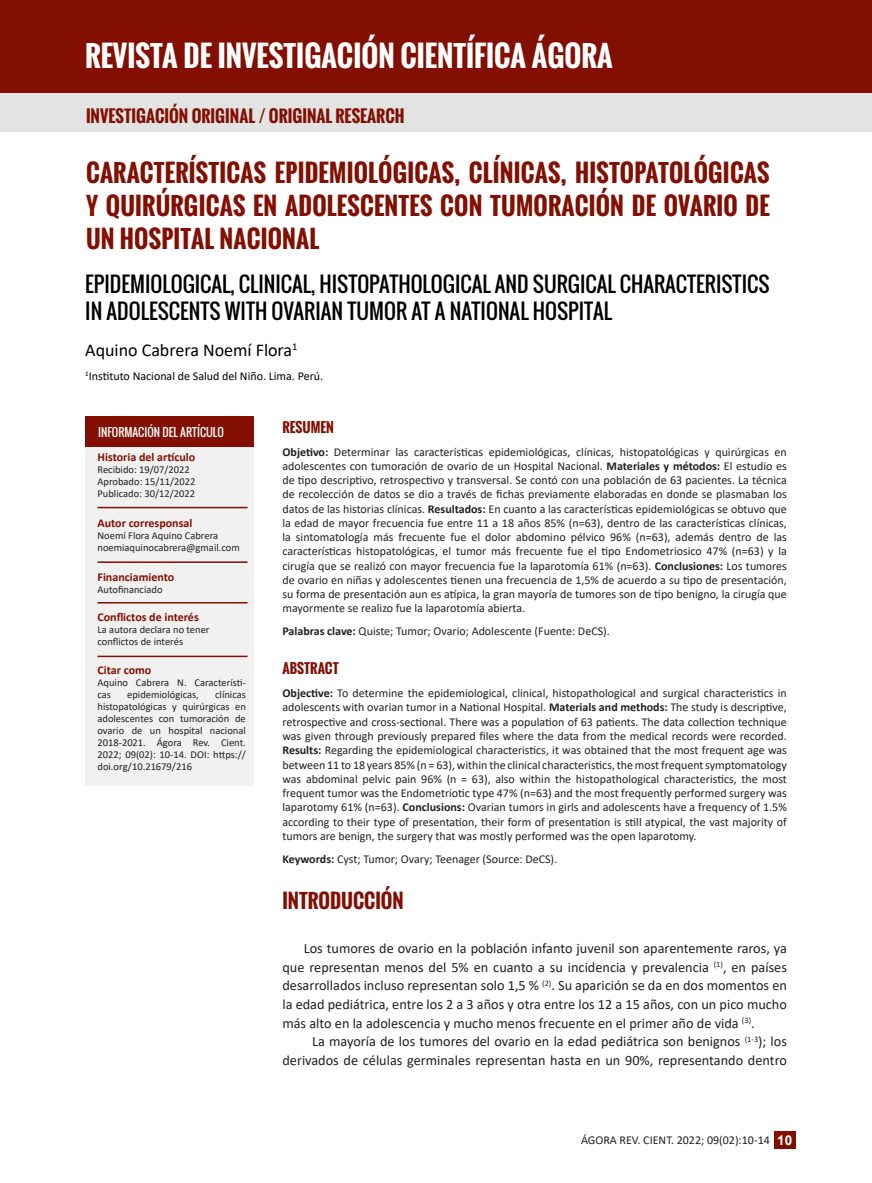
<style>
.page{position:relative;width:872px;height:1183px;background:#fff}
.page>*{position:absolute;margin:0;border:0;box-sizing:border-box;transform-origin:0 0}
.t1{font:700 28.5px "Oswald";color:#fff}
.t2{font:700 24px/33px "Oswald";letter-spacing:.01em;color:#820f01;text-align:justify}
.t3{font:20.7px/27px "Oswald";color:#000}
.Título_Principal{font:700 19.5px "Oswald";color:#820f01}
.t4{font:18px "Calibri";color:#000}
.t5{font:700 16.5px "Oswald";color:#820f01}
.Texto_Principal{font:14.25px/18.6px "Calibri";color:#231f20;text-align:justify}
.Título_Resumen{font:700 13.5px "Oswald";color:#820f01}
.Texto_Resumen{font:12px/14.2px "Calibri";color:#231f20;text-align:justify}
.Texto_Palabras_Clave{font:12px "Calibri";color:#231f20}
.t6{font:700 12px "Calibri";color:#820f01}
.t7{font:12px "Calibri";color:#000}
.t8{font:11.25px "Oswald";color:#fff}
.t9{font:10.5px/12px "Calibri";color:#231f20}
.s1{font-weight:700}
.s2{font-family:"Arial";font-weight:700;font-size:13.5px;color:#fff}
</style>
<div class="page">
<div style="left:86px;top:416px;width:168px;height:30px;background:#820f01"></div>
<div style="left:86px;top:446px;width:168px;height:339px;background:#f1f1f1"></div>
<hr style="left:97px;top:506px;width:150px;height:2px;background:#820f01">
<hr style="left:97px;top:561px;width:150px;height:1px;background:#820f01">
<hr style="left:97px;top:655px;width:150px;height:2px;background:#820f01">
<hr style="left:97px;top:602px;width:150px;height:1px;background:#820f01">
<div style="left:0;top:0;width:872px;height:94px;background:#820f01"></div>
<div style="left:0;top:94px;width:872px;height:38px;background:#e3e3e3"></div>
<div style="left:774px;top:1131px;width:21px;height:17px;background:#820f01"></div>
<p class="t1" style="left:85px;top:34px;width:529px">REVISTA DE INVESTIGACIÓN CIENTÍFICA ÁGORA</p>
<p class="t5" style="left:86px;top:104px;width:320px">INVESTIGACIÓN ORIGINAL / ORIGINAL RESEARCH</p>
<p class="t2" style="left:86px;top:156px;width:685px">CARACTERÍSTICAS EPIDEMIOLÓGICAS, CLÍNICAS, HISTOPATOLÓGICAS Y QUIRÚRGICAS EN ADOLESCENTES CON TUMORACIÓN DE OVARIO DE UN HOSPITAL NACIONAL</p>
<p class="t3" style="left:85px;top:270px;width:685px">EPIDEMIOLOGICAL, CLINICAL, HISTOPATHOLOGICAL AND SURGICAL CHARACTERISTICS<br>IN ADOLESCENTS WITH OVARIAN TUMOR AT A NATIONAL HOSPITAL</p>
<p class="t4" style="left:85px;top:337px;width:214px">Aquino Cabrera Noemí Flora<sup>1</sup></p>
<p class="t7" style="left:85px;top:367px;width:239px"><sup>1</sup>Instituto Nacional de Salud del Niño. Lima. Perú.</p>
<p class="t8" style="left:98px;top:424px;width:127px">INFORMACIÓN DEL ARTÍCULO</p>
<p class="t6" style="left:97px;top:448px;width:99px">Historia del artículo</p>
<p class="t9" style="left:97px;top:463px;width:94px">Recibido: 19/07/2022</p>
<p class="t9" style="left:97px;top:475px;width:100px">Aprobado: 15/11/2022</p>
<p class="t9" style="left:97px;top:487px;width:99px">Publicado: 30/12/2022</p>
<p class="t9" style="left:97px;top:529px;width:122px">Noemí Flora Aquino Cabrera</p>
<p class="t9" style="left:97px;top:541px;width:144px">noemiaquinocabrera@gmail.com</p>
<p class="t6" style="left:97px;top:514px;width:96px">Autor corresponsal</p>
<p class="t6" style="left:97px;top:568px;width:78px">Financiamiento</p>
<p class="t9" style="left:97px;top:583px;width:67px">Autofinanciado</p>
<p class="t6" style="left:97px;top:608px;width:103px">Conflictos de interés</p>
<p class="t9" style="left:97px;top:623px;width:114px">La autora declara no tener conflictos de interés</p>
<p class="t9" style="left:97px;top:675px;width:150px">Aquino Cabrera N. Característi&shy;cas</p>
<p class="t6" style="left:97px;top:661px;width:55px">Citar como</p>
<p class="t9" style="left:97px;top:687px;width:150px;text-align:justify;text-indent:118px">clínicas histopatológicas y quirúrgicas en adolescentes con tumoración de ovario de un hospital nacional 2018-2021. Ágora Rev. Cient.<br>2022; 09(02): 10-14. DOI: https:// doi.org/10.21679/216</p>
<p class="t9" style="left:127px;top:687px;width:73px">epidemiológicas,</p>
<p class="Título_Resumen" style="left:282px;top:417px;width:53px">RESUMEN</p>
<p class="Texto_Resumen" style="left:282px;top:444px;width:506px"><span class="s1">Objetivo:</span> Determinar las características epidemiológicas, clínicas, histopatológicas y quirúrgicas en adolescentes con tumoración de ovario de un Hospital Nacional. <span class="s1">Materiales y métodos:</span> El estudio es de tipo descriptivo, retrospectivo y transversal. Se contó con una población de 63 pacientes. La técnica de recolección de datos se dio a través de fichas previamente elaboradas en donde se plasmaban los datos de las historias clínicas. <span class="s1">Resultados:</span> En cuanto a las características epidemiológicas se obtuvo que la edad de mayor frecuencia fue entre 11 a 18 años 85% (n=63), dentro de las características clínicas, la sintomatología más frecuente fue el dolor abdomino pélvico 96% (n=63), además dentro de las características histopatológicas, el tumor más frecuente fue el tipo Endometriosico 47% (n=63) y la cirugía que se realizó con mayor frecuencia fue la laparotomía 61% (n=63). <span class="s1">Conclusiones:</span> Los tumores de ovario en niñas y adolescentes tienen una frecuencia de 1,5% de acuerdo a su tipo de presentación, su forma de presentación aun es atípica, la gran mayoría de tumores son de tipo benigno, la cirugía que mayormente se realizo fue la laparotomía abierta.</p>
<p class="Texto_Palabras_Clave" style="left:282px;top:622px;width:329px"><span class="s1">Palabras clave:</span> Quiste; Tumor; Ovario; Adolescente (Fuente: DeCS).</p>
<p class="Título_Resumen" style="left:282px;top:658px;width:58px">ABSTRACT</p>
<p class="Texto_Resumen" style="left:282px;top:685px;width:506px"><span class="s1">Objective:</span> To determine the epidemiological, clinical, histopathological and surgical characteristics in adolescents with ovarian tumor in a National Hospital. <span class="s1">Materials and methods:</span> The study is descriptive, retrospective and cross-sectional. There was a population of 63 patients. The data collection technique was given through previously prepared files where the data from the medical records were recorded.<br><span class="s1">Results:</span> Regarding the epidemiological characteristics, it was obtained that the most frequent age was between 11 to 18 years 85% (n = 63), within the clinical characteristics, the most frequent symptomatology was abdominal pelvic pain 96% (n = 63), also within the histopathological characteristics, the most frequent tumor was the Endometriotic type 47% (n=63) and the most frequently performed surgery was laparotomy 61% (n=63). <span class="s1">Conclusions:</span> Ovarian tumors in girls and adolescents have a frequency of 1.5% according to their type of presentation, their form of presentation is still atypical, the vast majority of tumors are benign, the surgery that was mostly performed was the open laparotomy.</p>
<p class="Texto_Palabras_Clave" style="left:282px;top:850px;width:276px"><span class="s1">Keywords:</span> Cyst; Tumor; Ovary; Teenager (Source: DeCS).</p>
<p class="Título_Principal" style="left:282px;top:885px;width:123px">INTRODUCCIÓN</p>
<p class="Texto_Principal" style="left:282px;top:938px;width:506px;text-indent:21px">Los tumores de ovario en la población infanto juvenil son aparentemente raros, ya que representan menos del 5% en cuanto a su incidencia y prevalencia <sup>(1)</sup>, en países desarrollados incluso representan solo 1,5 % <sup>(2)</sup>. Su aparición se da en dos momentos en la edad pediátrica, entre los 2 a 3 años y otra entre los 12 a 15 años, con un pico mucho más alto en la adolescencia y mucho menos frecuente en el primer año de vida <sup>(3)</sup>.</p>
<p class="Texto_Principal" style="left:282px;top:1031px;width:506px;text-align:right">La mayoría de los tumores del ovario en la edad pediátrica son benignos <sup>(1-3</sup>); los derivados de células germinales representan hasta en un 90%, representando dentro</p>
<p class="Texto_Resumen" style="left:581px;top:1132px;width:213px">ÁGORA REV. CIENT. 2022; 09(02):10-14 <span class="s2">10</span></p>
</div>
